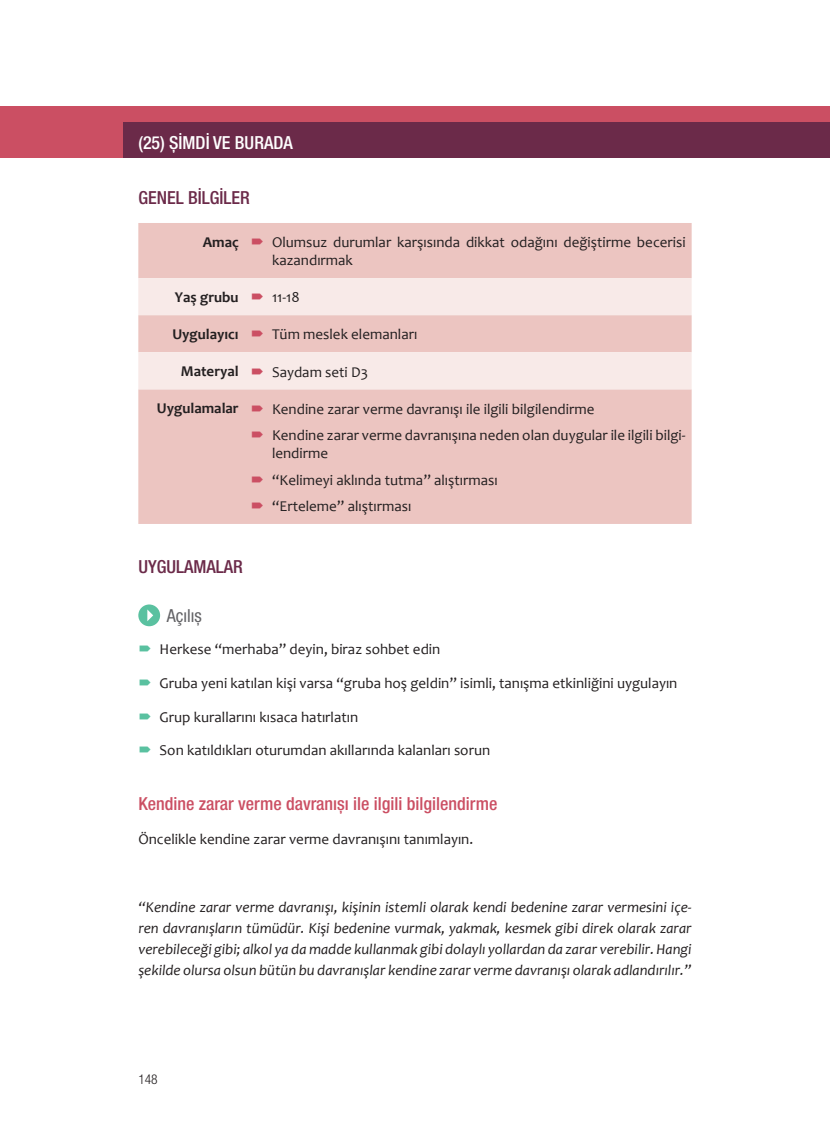
<style>
.page{position:relative;width:830px;height:1127px;background:#fff}
.page>*{position:absolute;margin:0;border:0;box-sizing:border-box;transform-origin:0 0}
.t1{font:500 condensed 18px "Helvetica Neue LT Pro";color:#cb4f63}
.t2{font:500 condensed 18px "Helvetica Neue LT Pro";color:#6b2a49}
.t3{font:500 condensed 18px "Helvetica Neue LT Pro";color:#fff}
.t4{font:condensed 18px "Helvetica Neue LT Pro";color:#636366}
.t5{font:15px/26.5px "Candara";color:#231f20}
.t6{font:italic 15px/21px "Candara";color:#231f20;text-align:justify}
.t7{font:700 15px "Candara";color:#231f20}
.t8{font:300 condensed 13.5px "Helvetica Neue LT Pro";color:#231f20}
</style>
<div class="page">
<div style="left:138px;top:223px;width:553px;height:301px;background:#ecc5c1"></div>
<svg style="left:138px;top:278px;width:553px;height:111px;fill:#f8eae8"></svg>
<div style="left:138px;top:604px;width:22px;height:22px;background:#5ac1a0;border-radius:50%"></div>
<svg style="left:147px;top:609px;width:6px;height:12px"></svg>
<div style="left:0;top:106px;width:829px;height:52px;background:#cb4f63"></div>
<div style="left:123px;top:123px;width:706px;height:35px;background:#6b2a49"></div>
<svg style="left:252px;top:239px;width:27px;height:9px"></svg>
<svg style="left:252px;top:294px;width:27px;height:9px"></svg>
<svg style="left:252px;top:331px;width:27px;height:9px"></svg>
<svg style="left:252px;top:368px;width:27px;height:9px"></svg>
<svg style="left:252px;top:405px;width:27px;height:10px"></svg>
<svg style="left:252px;top:432px;width:27px;height:9px"></svg>
<svg style="left:252px;top:476px;width:27px;height:10px"></svg>
<svg style="left:252px;top:503px;width:27px;height:9px"></svg>
<p class="t3" style="left:138px;top:132px;width:156px">(25) ŞİMDİ VE BURADA</p>
<p class="t2" style="left:138px;top:187px;width:113px">GENEL BİLGİLER</p>
<p class="t7" style="left:203px;top:232px;width:37px">Amaç</p>
<p class="t5" style="left:272px;top:233px;width:415px;line-height:18px">Olumsuz durumlar karşısında dikkat odağını değiştirme becerisi kazandırmak</p>
<p class="t7" style="left:175px;top:287px;width:65px">Yaş grubu</p>
<p class="t5" style="left:272px;top:284px;width:29px">11-18</p>
<p class="t7" style="left:172px;top:324px;width:68px">Uygulayıcı</p>
<p class="t5" style="left:272px;top:321px;width:147px">Tüm meslek elemanları</p>
<p class="t7" style="left:181px;top:361px;width:59px">Materyal</p>
<p class="t5" style="left:272px;top:358px;width:97px">Saydam seti D3</p>
<p class="t7" style="left:157px;top:399px;width:83px">Uygulamalar</p>
<p class="t5" style="left:272px;top:395px;width:415px">Kendine zarar verme davranışı ile ilgili bilgilendirme<br>Kendine zarar verme davranışına neden olan duygular ile ilgili bilgi-</p>
<p class="t5" style="left:272px;top:440px;width:227px">lendirme<br>“Kelimeyi aklında tutma” alıştırması “Erteleme” alıştırması</p>
<p class="t2" style="left:138px;top:556px;width:106px">UYGULAMALAR</p>
<p class="t4" style="left:167px;top:605px;width:37px">Açılış</p>
<p class="t5" style="left:159px;top:636px;width:282px">Herkese “merhaba” deyin, biraz sohbet edin</p>
<p class="t5" style="left:159px;top:669px;width:519px">Gruba yeni katılan kişi varsa “gruba hoş geldin” isimli, tanışma etkinliğini uygulayın</p>
<p class="t5" style="left:159px;top:703px;width:200px">Grup kurallarını kısaca hatırlatın</p>
<p class="t5" style="left:159px;top:737px;width:332px">Son katıldıkları oturumdan akıllarında kalanları sorun</p>
<p class="t1" style="left:138px;top:793px;width:360px">Kendine zarar verme davranışı ile ilgili bilgilendirme</p>
<p class="t5" style="left:138px;top:826px;width:336px">Öncelikle kendine zarar verme davranışını tanımlayın.</p>
<p class="t6" style="left:138px;top:896px;width:554px">“Kendine zarar verme davranışı, kişinin istemli olarak kendi bedenine zarar vermesini içe&shy;ren davranışların tümüdür. Kişi bedenine vurmak, yakmak, kesmek gibi direk olarak zarar verebileceği gibi; alkol ya da madde kullanmak gibi dolaylı yollardan da zarar verebilir. Hangi şekilde olursa olsun bütün bu davranışlar kendine zarar verme davranışı olarak adlandırılır.”</p>
<p class="t8" style="left:138px;top:1071px;width:21px">148</p>
</div>
